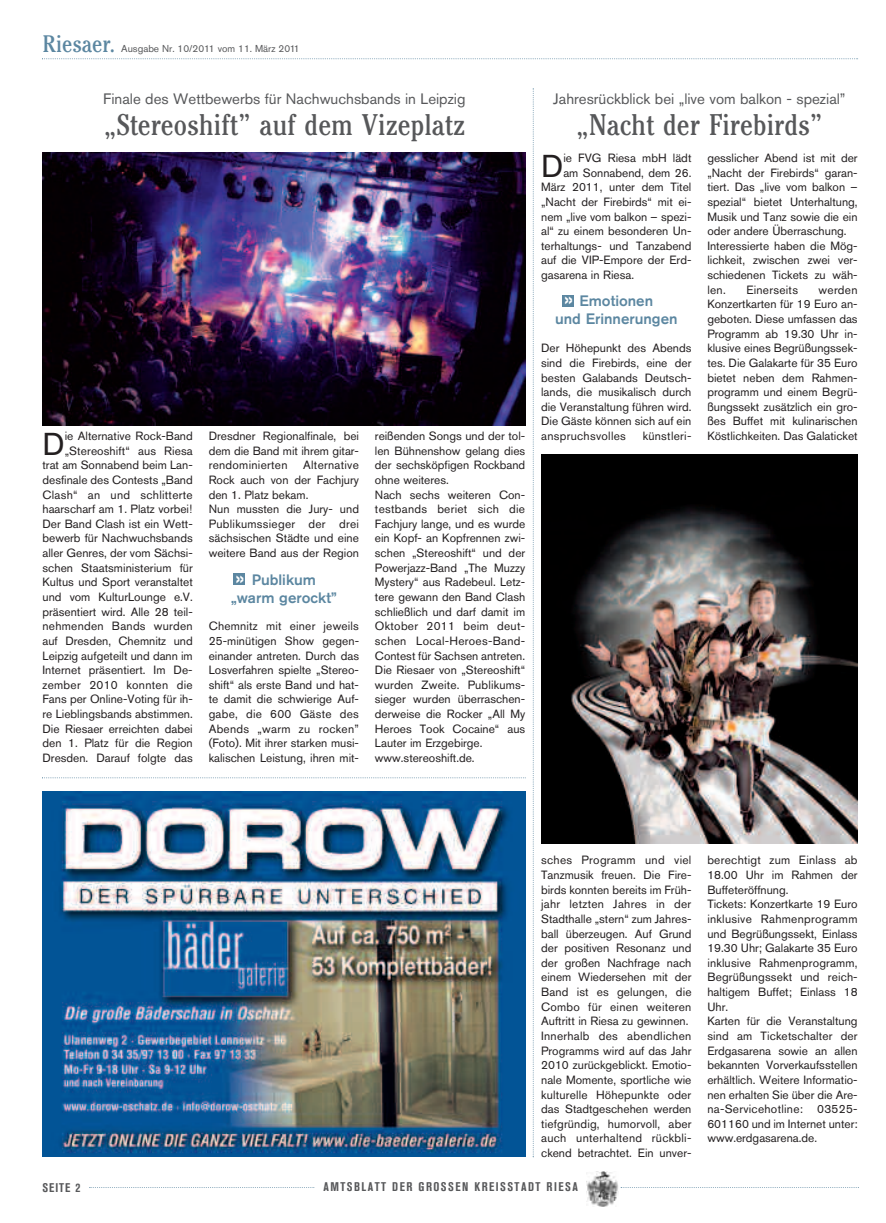
<style>
.page{position:relative;width:886px;height:1223px;background:#fff}
.page>*{position:absolute;margin:0;border:0;box-sizing:border-box;transform-origin:0 0}
.t1{font:31.38px "Akzidenz Grotesk Std";color:#231f20}
.t2{font:31.25px "Cheltenham EFOP Book Con";color:#57585a}
.t3{font:25px "Cheltenham EFOP Book Con";color:#5c87a1}
.t4{font:500 21.12px "Akzidenz Grotesk Std";color:#fff}
.t5{font:15px "Akzidenz Grotesk Std";color:#57585a}
.t6{font:500 15px/18px "Akzidenz Grotesk Std";color:#5c87a1;text-align:center}
.t7{font:700 condensed 12.5px "Akzidenz Grotesk Std";letter-spacing:.12em;color:#57585a}
.t8{font:11.88px/14.6px "Akzidenz Grotesk Std";color:#231f20}
.t9{font:11.88px "Akzidenz Grotesk Std";letter-spacing:.025em;color:#231f20}
.t10{font:10px "Akzidenz Grotesk Std";color:#57585a}
</style>
<div class="page">
<svg style="left:89px;top:1187px;width:225px;height:1px"></svg>
<svg style="left:621px;top:1187px;width:238px;height:1px"></svg>
<img style="left:586px;top:1171px;width:32px;height:35px">
<svg style="left:42px;top:58px;width:816px;height:1px"></svg>
<img style="left:43px;top:791px;width:482px;height:365px">
<img style="left:43px;top:152px;width:482px;height:273px">
<div style="left:233px;top:573px;width:12px;height:12px;background:#5c87a1"></div>
<div style="left:562px;top:295px;width:11px;height:11px;background:#5c87a1"></div>
<img style="left:541px;top:454px;width:316px;height:389px">
<svg style="left:533px;top:88px;width:1px;height:1069px"></svg>
<svg style="left:42px;top:777px;width:484px;height:1px"></svg>
<h3 class="t3" style="left:43px;top:36px;width:74px">Riesaer.</h3>
<p class="t10" style="left:121px;top:43px;width:180px">Ausgabe Nr. 10/2011 vom 11. März 2011</p>
<p class="t5" style="left:103px;top:89px;width:364px">Finale des Wettbewerbs für Nachwuchsbands in Leipzig</p>
<h2 class="t2" style="left:104px;top:114px;width:363px">„Stereoshift” auf dem Vizeplatz</h2>
<p class="t8" style="left:43px;top:428px;width:152px;text-align:right">ie Alternative Rock-Band „Stereoshift“ aus Riesa<br>trat am Sonnabend beim Lan&shy;desfinale des Contests „Band<br>Clash“ an und schlitterte haarscharf am 1. Platz vorbei!<br>Der Band Clash ist ein Wett&shy;bewerb für Nachwuchsbands aller Genres, der vom Sächsi&shy;schen Staatsministerium für<br>Kultus und Sport veranstaltet und vom KulturLounge e.V. präsentiert wird. Alle 28 teil&shy;nehmenden Bands wurden auf Dresden, Chemnitz und<br>Leipzig aufgeteilt und dann im<br>Internet präsentiert. Im De&shy;zember 2010 konnten die<br>Fans per Online-Voting für ih&shy;re Lieblingsbands abstimmen.<br>Die Riesaer erreichten dabei den 1. Platz für die Region<br>Dresden. Darauf folgte das</p>
<p class="t8" style="left:209px;top:428px;width:152px;text-align:justify">Dresdner Regionalfinale, bei dem die Band mit ihrem gitar&shy;rendominierten</p>
<h1 class="t1" style="left:43px;top:425px;width:24px">D</h1>
<p class="t8" style="left:209px;top:458px;width:152px;text-indent:94px">Alternative<br>Rock auch von der Fachjury den 1. Platz bekam.<br>Nun mussten die Jury- und<br>Publikumssieger der drei sächsischen Städte und eine weitere Band aus der Region</p>
<p class="t6" style="left:231px;top:570px;width:107px">Publikum „warm gerockt”</p>
<h3 class="t4" style="left:235px;top:565px;width:11px">»</h3>
<p class="t8" style="left:209px;top:618px;width:152px;text-align:justify">Chemnitz mit einer jeweils 25-minütigen Show gegen&shy;einander antreten. Durch das Losverfahren spielte „Stereo&shy;shift“ als erste Band und hat&shy;te damit die schwierige Auf&shy;gabe, die 600 Gäste des Abends „warm zu rocken” (Foto). Mit ihrer starken musi&shy;kalischen Leistung, ihren mit-</p>
<p class="t8" style="left:375px;top:428px;width:152px">reißenden Songs und der tol&shy;len Bühnenshow gelang dies der sechsköpfigen Rockband ohne weiteres.<br>Nach sechs weiteren Con&shy;testbands beriet sich die<br>Fachjury lange, und es wurde ein Kopf- an Kopfrennen zwi&shy;schen „Stereoshift“ und der<br>Powerjazz-Band „The Muzzy<br>Mystery“ aus Radebeul. Letz&shy;tere gewann den Band Clash schließlich und darf damit im<br>Oktober 2011 beim deut&shy;schen Local-Heroes-Band-<br>Contest für Sachsen antreten.<br>Die Riesaer von „Stereoshift“ wurden Zweite. Publikums&shy;sieger wurden überraschen&shy;derweise die Rocker „All My<br>Heroes Took Cocaine“ aus<br>Lauter im Erzgebirge. www.stereoshift.de.</p>
<p class="t5" style="left:553px;top:89px;width:294px">Jahresrückblick bei „live vom balkon - spezial”</p>
<h2 class="t2" style="left:576px;top:114px;width:248px">„Nacht der Firebirds”</h2>
<h1 class="t1" style="left:541px;top:147px;width:24px">D</h1>
<p class="t8" style="left:563px;top:150px;width:130px">ie FVG Riesa mbH lädt</p>
<p class="t8" style="left:563px;top:165px;width:130px">am Sonnabend, dem 26.</p>
<p class="t8" style="left:541px;top:180px;width:152px">März 2011, unter dem Titel</p>
<p class="t8" style="left:541px;top:194px;width:152px">„Nacht der Firebirds“ mit ei-</p>
<p class="t8" style="left:541px;top:209px;width:152px">nem „live vom balkon – spezi-</p>
<p class="t8" style="left:541px;top:224px;width:152px">al“ zu einem besonderen Un-</p>
<p class="t8" style="left:541px;top:238px;width:152px">terhaltungs- und Tanzabend</p>
<p class="t8" style="left:541px;top:253px;width:152px">auf die VIP-Empore der Erd-</p>
<p class="t8" style="left:541px;top:267px;width:94px">gasarena in Riesa.</p>
<p class="t6" style="left:555px;top:291px;width:124px">Emotionen<br>und Erinnerungen</p>
<h3 class="t4" style="left:564px;top:287px;width:11px">»</h3>
<p class="t8" style="left:541px;top:341px;width:152px;text-align:justify">Der Höhepunkt des Abends sind die Firebirds, eine der besten Galabands Deutsch&shy;lands, die musikalisch durch die Veranstaltung führen wird.<br>Die Gäste können sich auf ein anspruchsvolles</p>
<p class="t9" style="left:643px;top:429px;width:50px">künstleri-</p>
<p class="t8" style="left:707px;top:150px;width:152px">gesslicher Abend ist mit der „Nacht der Firebirds“ garan&shy;tiert. Das „live vom balkon – spezial“ bietet Unterhaltung,<br>Musik und Tanz sowie die ein oder andere Überraschung.<br>Interessierte haben die Mög&shy;lichkeit, zwischen zwei ver&shy;schiedenen Tickets zu wäh&shy;len.</p>
<p class="t8" style="left:707px;top:282px;width:152px;text-align:justify;text-indent:111px">werden Konzertkarten für 19 Euro an&shy;geboten. Diese umfassen das Programm ab 19.30 Uhr in&shy;klusive eines Begrüßungssek&shy;tes. Die Galakarte für 35 Euro bietet neben dem Rahmen&shy;programm und einem Begrü&shy;ßungssekt zusätzlich ein gro&shy;ßes Buffet mit kulinarischen Köstlichkeiten. Das Galaticket</p>
<p class="t9" style="left:746px;top:282px;width:53px">Einerseits</p>
<p class="t8" style="left:541px;top:852px;width:152px">sches Programm und viel<br>Tanzmusik freuen. Die Fire&shy;birds konnten bereits im Früh&shy;jahr letzten Jahres in der<br>Stadthalle „stern“ zum Jahres&shy;ball überzeugen. Auf Grund der positiven Resonanz und der großen Nachfrage nach einem Wiedersehen mit der<br>Band ist es gelungen, die<br>Combo für einen weiteren<br>Auftritt in Riesa zu gewinnen.<br>Innerhalb des abendlichen<br>Programms wird auf das Jahr<br>2010 zurückgeblickt. Emotio&shy;nale Momente, sportliche wie kulturelle Höhepunkte oder das Stadtgeschehen werden tiefgründig, humorvoll, aber auch unterhaltend rückbli&shy;ckend betrachtet. Ein unver-</p>
<p class="t8" style="left:707px;top:852px;width:152px">berechtigt zum Einlass ab<br>18.00 Uhr im Rahmen der<br>Buffeteröffnung.<br>Tickets: Konzertkarte 19 Euro inklusive Rahmenprogramm und Begrüßungssekt, Einlass<br>19.30 Uhr; Galakarte 35 Euro inklusive Rahmenprogramm,<br>Begrüßungssekt und reich&shy;haltigem Buffet; Einlass 18<br>Uhr.<br>Karten für die Veranstaltung sind am Ticketschalter der<br>Erdgasarena sowie an allen bekannten Vorverkaufsstellen erhältlich. Weitere Informatio&shy;nen erhalten Sie über die Are&shy;na-Servicehotline: 03525-<br>601160 und im Internet unter: www.erdgasarena.de.</p>
<p class="t7" style="left:43px;top:1180px;width:39px">SEITE 2</p>
<p class="t7" style="left:323px;top:1179px;width:256px">AMTSBLATT DER GROSSEN KREISSTADT RIESA</p>
</div>
